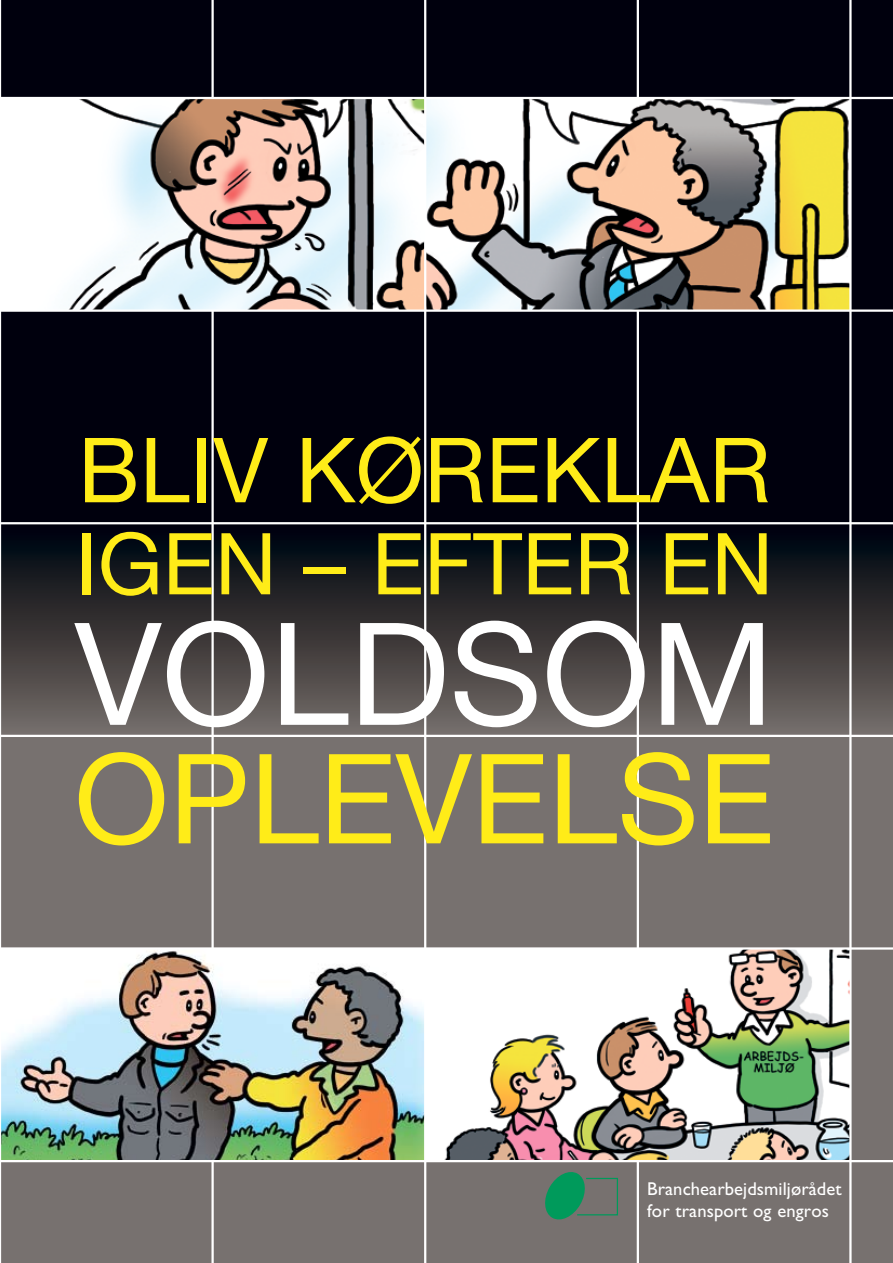
<style>
.page{position:relative;width:893px;height:1263px;background:#fff}
.page>*{position:absolute;margin:0;border:0;box-sizing:border-box;transform-origin:0 0}
.t1{font:142.5px "Helvetica Neue LT Std";color:#fff}
.t2{font:124.8px "Helvetica Neue LT Std";color:#ffec18}
.t3{font:90px "Helvetica Neue LT Std";color:#ffec18}
.t4{font:85.5px "Helvetica Neue LT Std";color:#ffec18}
.t5{font:18.6px/22.4px "Gill Sans";letter-spacing:.005em;color:#fff}
</style>
<div class="page">
<div style="left:0;top:0;width:893px;height:540px;background:#00000d"></div>
<div style="left:0;top:721px;width:893px;height:542px;background:#77716f"></div>
<div style="left:0;top:524px;width:893px;height:215px;background:linear-gradient(to bottom,#000008,#79706a)"></div>
<hr style="left:211px;top:0;width:3px;height:1263px;background:#fff">
<hr style="left:637px;top:0;width:2px;height:1263px;background:#fff">
<hr style="left:0;top:522px;width:893px;height:2px;background:#fff">
<hr style="left:0;top:735px;width:893px;height:2px;background:#fff">
<img style="left:1px;top:99px;width:423px;height:210px">
<svg style="left:426px;top:99px;width:423px;height:210px;background:#b3a890"></svg>
<img style="left:1px;top:950px;width:423px;height:210px">
<svg style="left:426px;top:950px;width:423px;height:210px;background:#c7c4b7"></svg>
<svg style="left:545px;top:1172px;width:73px;height:48px"></svg>
<hr style="left:0;top:97px;width:893px;height:2px;background:#fff">
<hr style="left:0;top:947px;width:893px;height:3px;background:#fff">
<hr style="left:424px;top:0;width:2px;height:1263px;background:#fff">
<hr style="left:0;top:1160px;width:893px;height:2px;background:#fff">
<hr style="left:0;top:309px;width:893px;height:3px;background:#fff">
<hr style="left:849px;top:0;width:3px;height:1263px;background:#fff">
<hr style="left:0;top:0;width:1px;height:1263px;background:#fff">
<h3 class="t3" style="left:78px;top:417px;width:694px">BLIV KØREKLAR</h3>
<h3 class="t4" style="left:76px;top:513px;width:699px">IGEN – EFTER EN</h3>
<h1 class="t1" style="left:74px;top:589px;width:701px">VOLDSOM</h1>
<h2 class="t2" style="left:74px;top:724px;width:702px">OPLEVELSE</h2>
<p class="t5" style="left:647px;top:1178px;width:196px">Branchearbejdsmiljørådet for transport og engros</p>
</div>
